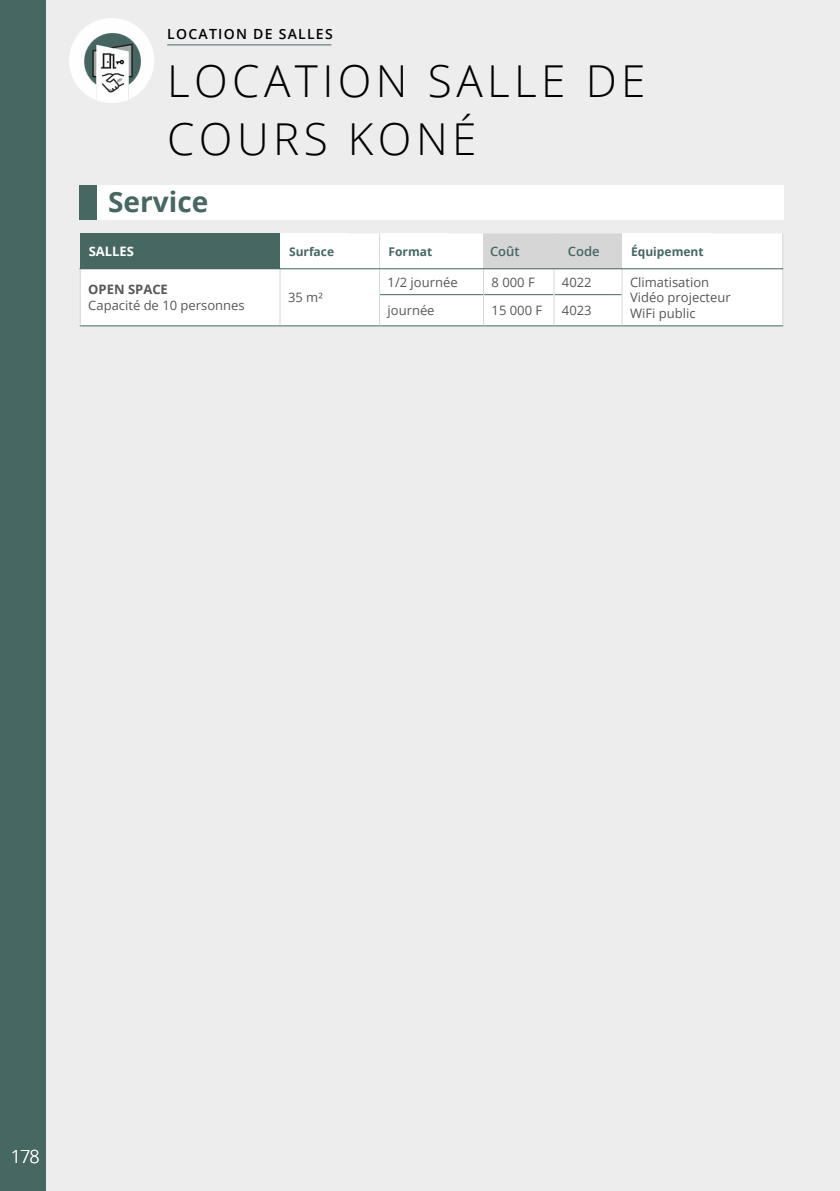
<style>
.page{position:relative;width:840px;height:1191px;background:#fff}
.page>*{position:absolute;margin:0;border:0;box-sizing:border-box;transform-origin:0 0}
.t1{font:300 44px/58px "Open Sans";letter-spacing:.1em;color:#000}
.t2{font:700 28px "Open Sans";color:#476763}
.t3{font:300 18px "Open Sans";color:#fff}
.t4{font:600 14px "Open Sans";letter-spacing:.09em;color:#000}
.t5{font:13px/15.6px "Open Sans";color:#575756}
.t6{font:700 13px "Open Sans";color:#575756}
.t7{font:600 13px "Open Sans";color:#476763}
.t8{font:700 13px "Open Sans";color:#fff}
.t9{font:700 12px "Open Sans";color:#476763}
</style>
<div class="page">
<div style="left:0;top:0;width:839px;height:1191px;background:#ededed"></div>
<div style="left:0;top:0;width:45px;height:1191px;background:#476763"></div>
<img style="left:69px;top:18px;width:85px;height:85px;border-radius:43px">
<hr style="left:167px;top:45px;width:164px;height:1px;background:#466663">
<div style="left:80px;top:185px;width:17px;height:34px;background:#476763"></div>
<div style="left:97px;top:185px;width:685px;height:34px;background:#fff"></div>
<svg style="left:80px;top:233px;width:702px;height:93px;background:#f7f7f7"></svg>
<hr style="left:621px;top:295px;width:1px;height:30px;background:#d6d6d6">
<hr style="left:781px;top:295px;width:1px;height:30px;background:#d6d6d6">
<div style="left:80px;top:233px;width:200px;height:36px;background:#476763"></div>
<div style="left:280px;top:233px;width:68px;height:36px;background:#fff"></div>
<div style="left:380px;top:233px;width:68px;height:36px;background:#fff"></div>
<div style="left:622px;top:233px;width:91px;height:36px;background:#fff"></div>
<hr style="left:79px;top:268px;width:703px;height:1px;background:#476763">
<p class="t4" style="left:167px;top:24px;width:167px">LOCATION DE SALLES</p>
<h1 class="t1" style="left:167px;top:51px;width:479px">LOCATION SALLE DE<br>COURS KONÉ</h1>
<h2 class="t2" style="left:108px;top:182px;width:102px">Service</h2>
<p class="t8" style="left:89px;top:242px;width:47px">SALLES</p>
<p class="t9" style="left:289px;top:243px;width:47px">Surface</p>
<p class="t9" style="left:388px;top:243px;width:45px">Format</p>
<p class="t7" style="left:490px;top:243px;width:31px">Coût</p>
<p class="t7" style="left:567px;top:243px;width:33px">Code</p>
<p class="t9" style="left:630px;top:243px;width:74px">Équipement</p>
<p class="t6" style="left:88px;top:280px;width:81px">OPEN SPACE</p>
<p class="t5" style="left:88px;top:297px;width:158px">Capacité de 10 personnes</p>
<p class="t5" style="left:387px;top:274px;width:72px">1/2 journée</p>
<p class="t5" style="left:491px;top:274px;width:45px">8 000 F</p>
<p class="t5" style="left:561px;top:274px;width:31px">4022</p>
<p class="t5" style="left:629px;top:274px;width:102px">Climatisation<br>Vidéo projecteur</p>
<p class="t5" style="left:387px;top:302px;width:48px">journée</p>
<p class="t5" style="left:491px;top:302px;width:52px">15 000 F</p>
<p class="t5" style="left:561px;top:302px;width:31px">4023</p>
<p class="t5" style="left:629px;top:305px;width:67px">WiFi public</p>
<p class="t5" style="left:288px;top:289px;width:36px">35 m²</p>
<h3 class="t3" style="left:11px;top:1144px;width:31px">178</h3>
</div>
